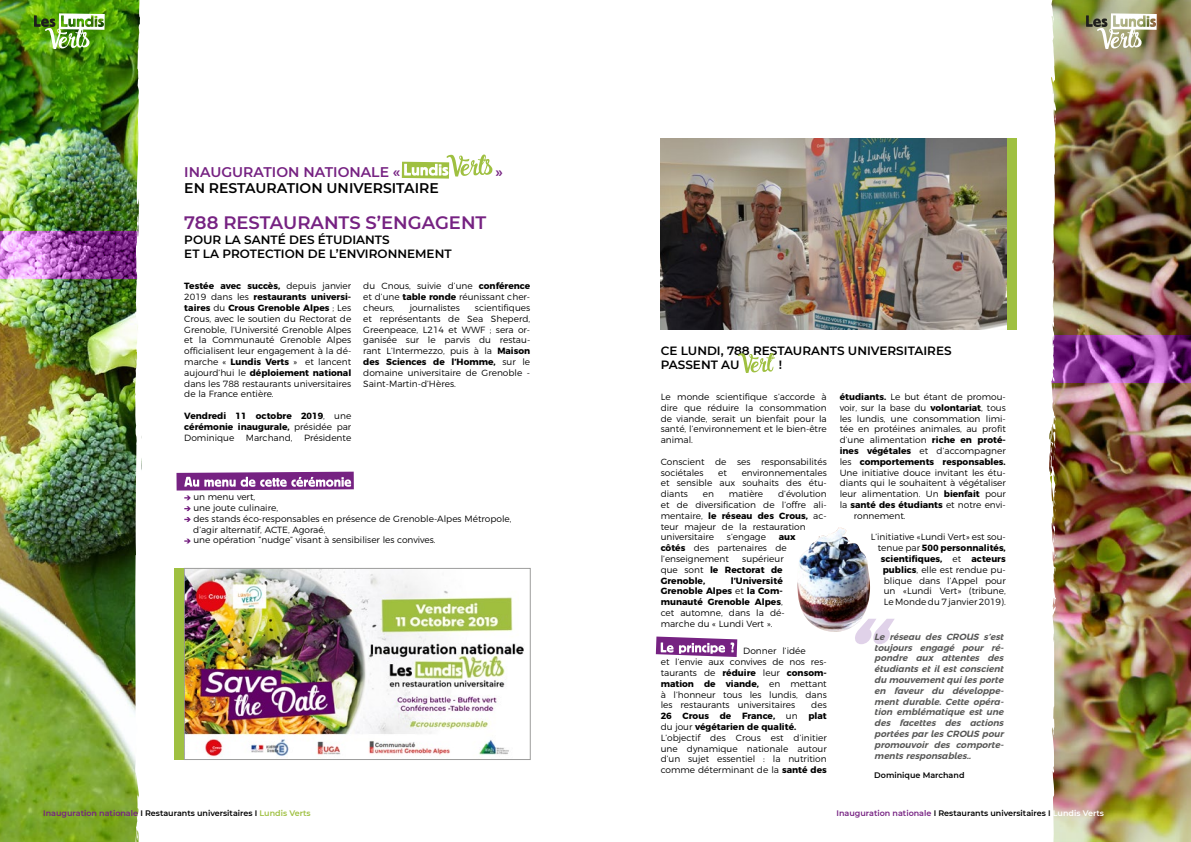
<style>
.page{position:relative;width:1191px;height:842px;background:#fff}
.page>*{position:absolute;margin:0;border:0;box-sizing:border-box;transform-origin:0 0}
.t1{font:600 18px "Montserrat";color:#762282}
.t2{font:600 14px "Montserrat";color:#000}
.t3{font:600 14px "Montserrat";color:#762282}
.t4{font:600 12px/14.4px "Montserrat";color:#000}
.t5{font:300 9px/10.8px "Montserrat";color:#000}
.t6{font:italic 600 9px/10.8px "Montserrat Alternates";color:#575756;text-align:justify}
.t7{font:700 9px/10.8px "Montserrat";color:#000;text-align:justify}
.t8{font:600 8px "Montserrat";color:#000}
.s1{font-weight:700}
.s2{font-weight:300}
.s3{color:#762282}
.s4{color:#9fc041}
.s5{color:#fff}
</style>
<div class="page">
<svg style="left:855px;top:619px;width:39px;height:25px"></svg>
<img style="left:0;top:0;width:134px;height:842px">
<img style="left:1056px;top:0;width:135px;height:842px">
<img style="left:186px;top:570px;width:338px;height:187px">
<div style="left:184px;top:568px;width:346px;height:192px;border:1px solid #9d9d9c"></div>
<svg style="left:738px;top:353px;width:37px;height:20px"></svg>
<svg style="left:402px;top:154px;width:90px;height:25px"></svg>
<img style="left:660px;top:138px;width:346px;height:191px">
<div style="left:1006px;top:138px;width:10px;height:192px;background:#9fc041"></div>
<div style="left:174px;top:568px;width:10px;height:192px;background:#9fc041"></div>
<img style="left:34px;top:13px;width:71px;height:36px">
<svg style="left:1086px;top:13px;width:70px;height:36px"></svg>
<svg style="left:176px;top:472px;width:178px;height:28px"></svg>
<svg style="left:184px;top:506px;width:7px;height:5px"></svg>
<svg style="left:184px;top:517px;width:7px;height:5px"></svg>
<svg style="left:184px;top:539px;width:7px;height:4px"></svg>
<svg style="left:656px;top:636px;width:81px;height:21px"></svg>
<svg style="left:0;top:231px;width:134px;height:48px;background:#aa5db5"></svg>
<svg style="left:1056px;top:334px;width:135px;height:48px;background:#8a3b94"></svg>
<img style="left:797px;top:527px;width:73px;height:105px">
<img style="left:134px;top:0;width:8px;height:842px">
<img style="left:1049px;top:0;width:7px;height:842px">
<h2 class="t3" style="left:184px;top:162px;width:218px">INAUGURATION NATIONALE «</h2>
<h2 class="t3" style="left:495px;top:162px;width:9px">»</h2>
<h2 class="t2" style="left:184px;top:178px;width:256px">EN RESTAURATION UNIVERSITAIRE</h2>
<h1 class="t1" style="left:184px;top:210px;width:304px">788 RESTAURANTS S’ENGAGENT</h1>
<h3 class="t4" style="left:184px;top:232px;width:269px">POUR LA SANTÉ DES ÉTUDIANTS<br>ET LA PROTECTION DE L’ENVIRONNEMENT</h3>
<p class="t5" style="left:184px;top:280px;width:168px;text-align:justify"><span class="s1">Testée avec succès,</span> depuis janvier 2019 dans les <span class="s1">restaurants universi&shy;taires</span> du <span class="s1">Crous Grenoble Alpes</span> ; Les Crous, avec le soutien du Rectorat de Grenoble, l’Université Grenoble Alpes et la Communauté Grenoble Alpes officialisent leur engagement à la dé&shy;marche « <span class="s1">Lundis Verts</span> » et lancent aujourd’hui le <span class="s1">déploiement national </span>dans les 788 restaurants universitaires de la France entière.</p>
<p class="t7" style="left:184px;top:410px;width:168px">Vendredi 11 octobre 2019<span class="s2">, une </span>cérémonie inaugurale, <span class="s2">présidée par Dominique</span></p>
<p class="t5" style="left:246px;top:431px;width:48px">Marchand,</p>
<p class="t5" style="left:304px;top:431px;width:49px">Présidente</p>
<p class="t5" style="left:363px;top:280px;width:168px;text-align:justify">du Cnous, suivie d’une <span class="s1">conférence </span>et d’une <span class="s1">table ronde</span> réunissant cher&shy;cheurs,</p>
<p class="t5" style="left:363px;top:302px;width:168px;text-align:justify;text-indent:112px">scientifiques et représentants de Sea Sheperd, Greenpeace, L214 et WWF ; sera or&shy;ganisée sur le parvis du restau&shy;rant L’Intermezzo, puis à la <span class="s1">Maison des Sciences de l’Homme,</span> sur le domaine universitaire de Grenoble - Saint-Martin-d’Hères.</p>
<p class="t5" style="left:410px;top:302px;width:52px">journalistes</p>
<p class="t5" style="left:193px;top:491px;width:320px">un menu vert,<br>une joute culinaire,<br>des stands éco-responsables en présence de Grenoble-Alpes Métropole, d’agir alternatif, ACTE, Agoraé,<br>une opération “nudge” visant à sensibiliser les convives.</p>
<h3 class="t4" style="left:660px;top:343px;width:292px">CE LUNDI, 788 RESTAURANTS UNIVERSITAIRES<br>PASSENT AU</h3>
<h3 class="t4" style="left:778px;top:357px;width:5px">!</h3>
<p class="t5" style="left:660px;top:391px;width:168px;text-align:justify">Le monde scientifique s’accorde à dire que réduire la consommation de viande, serait un bienfait pour la santé, l’environnement et le bien-être animal.</p>
<p class="t5" style="left:660px;top:455px;width:167px">Conscient de ses responsabilités sociétales</p>
<p class="t5" style="left:660px;top:466px;width:168px;text-align:justify;text-indent:81px">environnementales et sensible aux souhaits des étu&shy;diants</p>
<p class="t5" style="left:718px;top:466px;width:10px">et</p>
<p class="t5" style="left:660px;top:488px;width:167px;text-indent:117px">d’évolution et de diversification de l’offre ali&shy;mentaire, <span class="s1">le réseau des Crous,</span> ac&shy;teur majeur de la restauration universitaire</p>
<p class="t5" style="left:703px;top:488px;width:13px">en</p>
<p class="t5" style="left:729px;top:488px;width:36px">matière</p>
<p class="t5" style="left:727px;top:531px;width:40px">s’engage</p>
<p class="t5" style="left:660px;top:531px;width:136px;text-indent:118px"><span class="s1">aux côtés</span> des partenaires de l’enseignement</p>
<p class="t7" style="left:660px;top:553px;width:125px;text-indent:82px"><span class="s2">supérieur que sont</span> le Rectorat de Grenoble,</p>
<p class="t7" style="left:660px;top:574px;width:126px;text-align:left;text-indent:70px">l’Université<br>Grenoble Alpes <span class="s2">et</span> la Com&shy;munauté Grenoble Alpes<span class="s2">, cet automne, dans la dé&shy;marche du « Lundi Vert ».</span></p>
<p class="t5" style="left:660px;top:645px;width:168px;text-indent:83px">Donner l’idée<br>et l’envie aux convives de nos res&shy;taurants de <span class="s1">réduire</span> leur <span class="s1">consom&shy;mation de viande,</span> en mettant à l’honneur tous les lundis, dans les restaurants universitaires</p>
<p class="t5" style="left:660px;top:699px;width:168px;text-indent:151px">des<br><span class="s1">26 Crous de France,</span> un <span class="s1">plat </span>du jour <span class="s1">végétarien de qualité.<br></span>L’objectif des Crous est d’initier une dynamique nationale autour d’un sujet essentiel : la nutrition comme déterminant de la <span class="s1">santé des</span></p>
<p class="t5" style="left:839px;top:391px;width:168px"><span class="s1">étudiants.</span> Le but étant de promou-</p>
<p class="t5" style="left:839px;top:401px;width:168px">voir, sur la base du <span class="s1">volontariat</span>, tous</p>
<p class="t5" style="left:839px;top:412px;width:168px">les lundis, une consommation limi-</p>
<p class="t5" style="left:839px;top:423px;width:168px">tée en protéines animales, au profit</p>
<p class="t5" style="left:839px;top:434px;width:168px">d’une alimentation <span class="s1">riche en proté-</span></p>
<p class="t5" style="left:839px;top:445px;width:168px"><span class="s1">ines végétales</span> et d’accompagner</p>
<p class="t7" style="left:839px;top:455px;width:168px"><span class="s2">les</span> comportements responsables.</p>
<p class="t5" style="left:839px;top:466px;width:168px">Une initiative douce invitant les étu-</p>
<p class="t5" style="left:839px;top:477px;width:168px">diants qui le souhaitent à végétaliser</p>
<p class="t5" style="left:839px;top:488px;width:168px">leur alimentation. Un <span class="s1">bienfait</span> pour</p>
<p class="t7" style="left:839px;top:499px;width:168px"><span class="s2">la</span> santé des étudiants <span class="s2">et notre envi-</span></p>
<p class="t5" style="left:853px;top:509px;width:53px">ronnement.</p>
<p class="t5" style="left:870px;top:531px;width:137px;text-align:right">L’initiative «Lundi Vert» est sou&shy;tenue par <span class="s1">500 personnalités, scientifiques,</span> et <span class="s1">acteurs publics</span>, elle est rendue pu&shy;blique dans l’Appel pour un «Lundi Vert» (tribune,<br>Le Monde du 7 janvier 2019).</p>
<p class="t6" style="left:874px;top:630px;width:134px">Le réseau des CROUS s’est toujours engagé pour ré&shy;pondre aux attentes des étudiantsetilestconscient du mouvementquilesporte en faveur du développe&shy;ment durable. Cette opéra&shy;tion emblématique est une des facettes des actions portéesparlesCROUS pour promouvoir des comporte&shy;mentsresponsables..</p>
<p class="t8" style="left:874px;top:769px;width:92px">Dominique Marchand</p>
<p class="t8" style="left:43px;top:807px;width:269px"><span class="s3">Inauguration nationale</span> I Restaurants universitaires I <span class="s4">Lundis Verts</span></p>
<p class="t8" style="left:836px;top:807px;width:269px"><span class="s3">Inauguration nationale</span> I Restaurants universitaires I <span class="s5">Lundis Verts</span></p>
</div>
